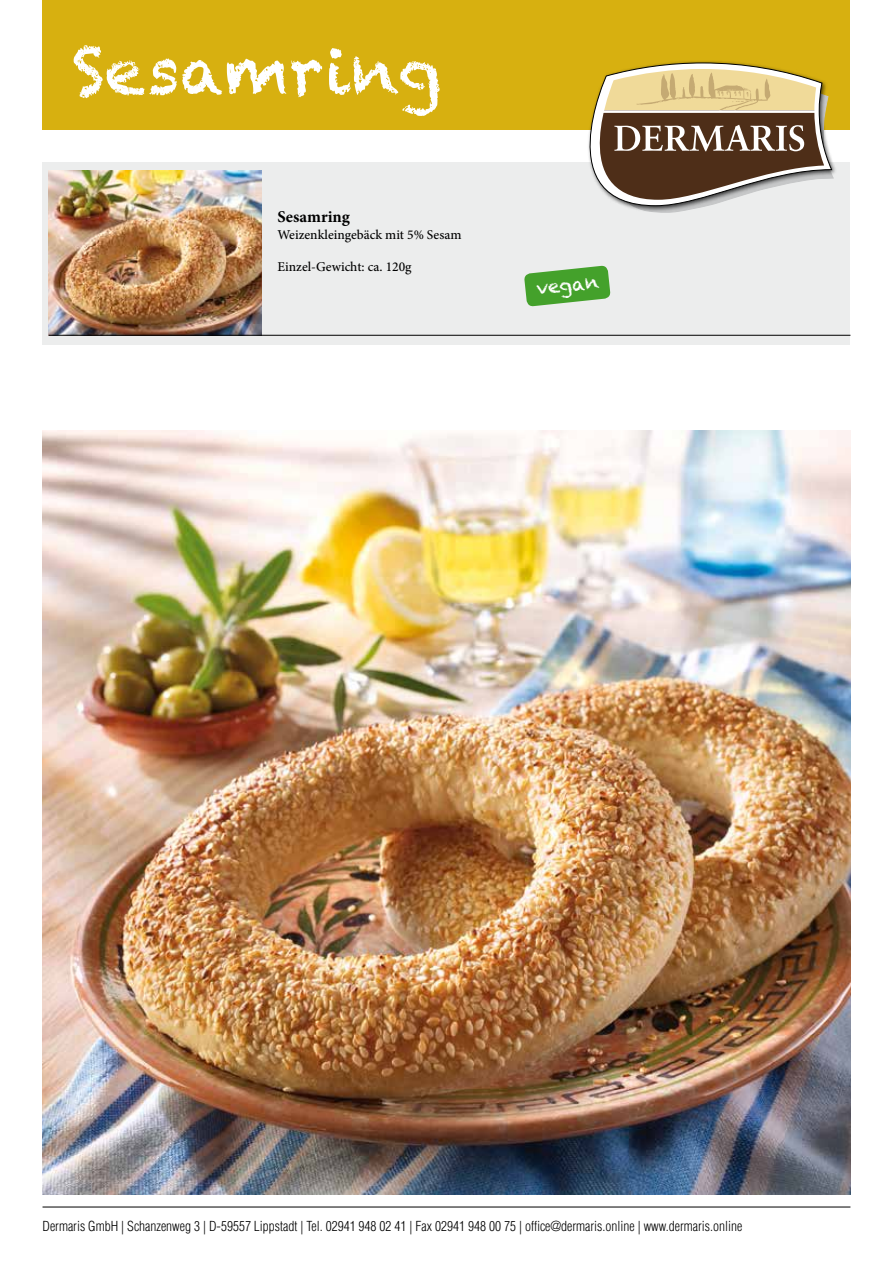
<style>
.page{position:relative;width:893px;height:1263px;background:#fff}
.page>*{position:absolute;margin:0;border:0;box-sizing:border-box;transform-origin:0 0}
.t1{font:64.5px "Chalkduster";letter-spacing:.01em;color:#fff}
.t2{font:18.9px "Chalkduster";color:#fff}
.t3{font:700 16.5px "Minion Pro";color:#000}
.t4{font:300 condensed 13.5px "Helvetica";color:#000}
.t5{font:500 13.5px "Minion Pro";color:#000}
</style>
<div class="page">
<div style="left:43px;top:162px;width:807px;height:182px;background:#eceded"></div>
<img style="left:49px;top:170px;width:213px;height:165px">
<div style="left:43px;top:0;width:807px;height:130px;background:#d7b010"></div>
<hr style="left:49px;top:335px;width:801px;height:1px;background:#000">
<img style="left:43px;top:430px;width:807px;height:765px">
<hr style="left:43px;top:1206px;width:807px;height:1px;background:#000">
<div style="left:587px;top:60px;width:250px;height:152px;background:#000;opacity:.75"></div>
<svg style="left:587px;top:63px;width:246px;height:150px"></svg>
<hr style="left:602px;top:110px;width:214px;height:3px;background:#fff">
<svg style="left:524px;top:265px;width:87px;height:42px"></svg>
<h1 class="t1" style="left:72px;top:33px;width:371px">Sesamring</h1>
<p class="t3" style="left:277px;top:206px;width:74px">Sesamring</p>
<p class="t5" style="left:277px;top:225px;width:185px">Weizenkleingebäck mit 5% Sesam</p>
<p class="t5" style="left:277px;top:258px;width:136px">Einzel-Gewicht: ca. 120g</p>
<h2 class="t2" style="left:535px;top:277px;width:64px;rotate:-6deg">vegan</h2>
<p class="t4" style="left:43px;top:1218px;width:701px">Dermaris GmbH | Schanzenweg 3 | D-59557 Lippstadt | Tel. 02941 948 02 41 | Fax 02941 948 00 75 | office@dermaris.online | www.dermaris.online</p>
</div>
